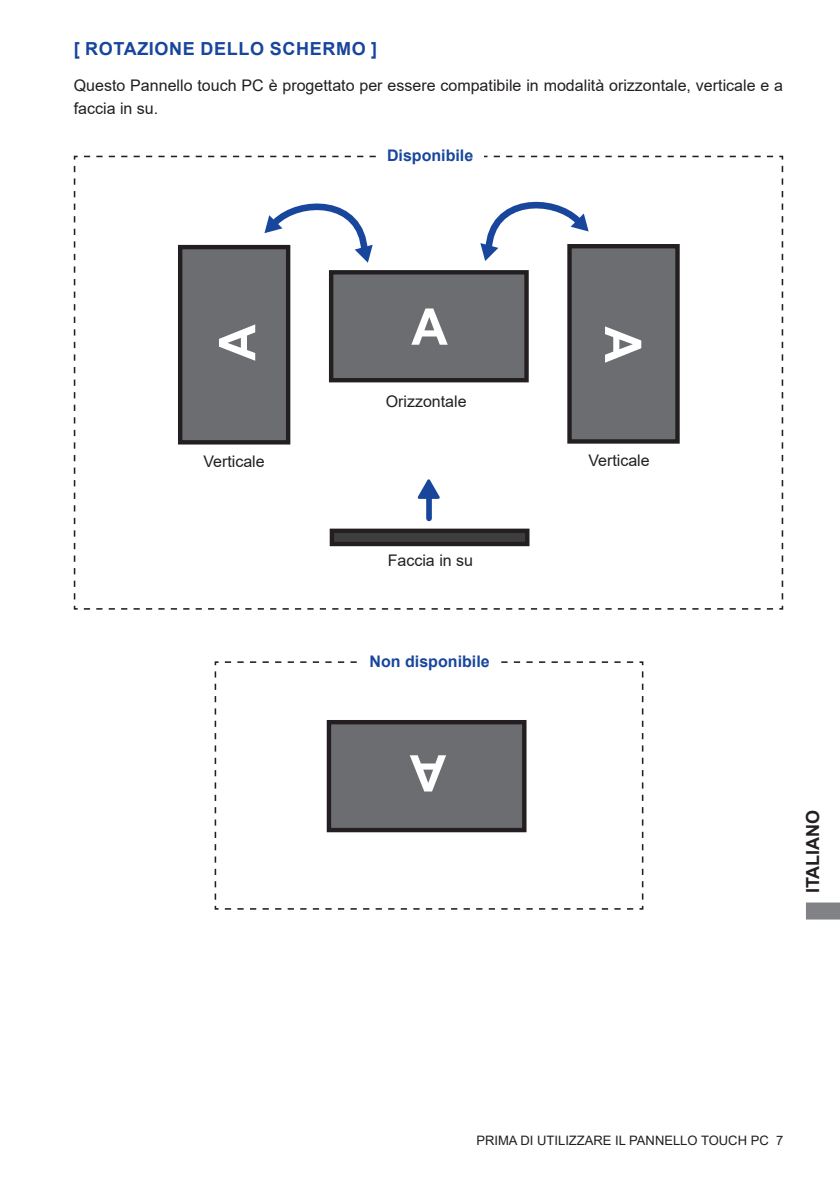
<style>
.page{position:relative;width:840px;height:1191px;background:#fff}
.page>*{position:absolute;margin:0;border:0;box-sizing:border-box;transform-origin:0 0}
.t1{font:700 50.6px "Arial";color:#fff}
.t2{font:700 18px "Arial";letter-spacing:.035em;color:#18469d}
.t3{font:700 18px "Arial";color:#231f20}
.t4{font:16px/22.6px "Arial";color:#231f20}
.t5{font:700 16px "Arial";color:#18469d}
.t6{font:13px "Arial";color:#231f20}
</style>
<div class="page">
<svg style="left:806px;top:902px;width:33px;height:17px"></svg>
<svg style="left:73px;top:155px;width:710px;height:455px"></svg>
<div style="left:331px;top:272px;width:195px;height:108px;background:#6c6d70"></div>
<div style="left:329px;top:270px;width:199px;height:112px;border:4px solid #231f20"></div>
<div style="left:569px;top:246px;width:108px;height:195px;background:#6c6d70"></div>
<div style="left:567px;top:244px;width:112px;height:199px;border:4px solid #231f20"></div>
<div style="left:376px;top:147px;width:107px;height:21px;background:#fff"></div>
<div style="left:180px;top:247px;width:108px;height:195px;background:#6c6d70"></div>
<div style="left:178px;top:245px;width:112px;height:199px;border:4px solid #231f20"></div>
<div style="left:332px;top:531px;width:195px;height:13px;background:#3e3e3f"></div>
<div style="left:329px;top:528px;width:200px;height:18px;border:4px solid #231f20"></div>
<svg style="left:414px;top:475px;width:28px;height:26px"></svg>
<div style="left:426px;top:497px;width:5px;height:21px;background:#18469d"></div>
<svg style="left:264px;top:202px;width:108px;height:61px"></svg>
<svg style="left:480px;top:202px;width:108px;height:59px"></svg>
<svg style="left:214px;top:661px;width:429px;height:249px"></svg>
<div style="left:329px;top:722px;width:195px;height:108px;background:#6c6d70"></div>
<div style="left:326px;top:720px;width:200px;height:112px;border:4px solid #231f20"></div>
<div style="left:359px;top:653px;width:140px;height:20px;background:#fff"></div>
<p class="t2" style="left:74px;top:36px;width:304px">[ ROTAZIONE DELLO SCHERMO ]</p>
<p class="t4" style="left:74px;top:74px;width:710px">Questo Pannello touch PC è progettato per essere compatibile in modalità orizzontale, verticale e a faccia in su.</p>
<p class="t5" style="left:387px;top:144px;width:88px">Disponibile</p>
<h1 class="t1" style="left:202px;top:361px;width:38px;rotate:-90deg">A</h1>
<p class="t4" style="left:203px;top:450px;width:63px">Verticale</p>
<h1 class="t1" style="left:411px;top:291px;width:38px">A</h1>
<p class="t4" style="left:385px;top:390px;width:82px">Orizzontale</p>
<p class="t4" style="left:387px;top:548px;width:87px">Faccia in su</p>
<p class="t5" style="left:369px;top:649px;width:122px">Non disponibile</p>
<h1 class="t1" style="left:446px;top:808px;width:38px;rotate:-180deg">A</h1>
<h1 class="t1" style="left:658px;top:326px;width:38px;rotate:90deg">A</h1>
<p class="t4" style="left:588px;top:449px;width:63px">Verticale</p>
<p class="t3" style="left:799px;top:893px;width:85px;rotate:-90deg">ITALIANO</p>
<p class="t6" style="left:476px;top:1131px;width:308px">PRIMA DI UTILIZZARE IL PANNELLO TOUCH PC 7</p>
</div>
